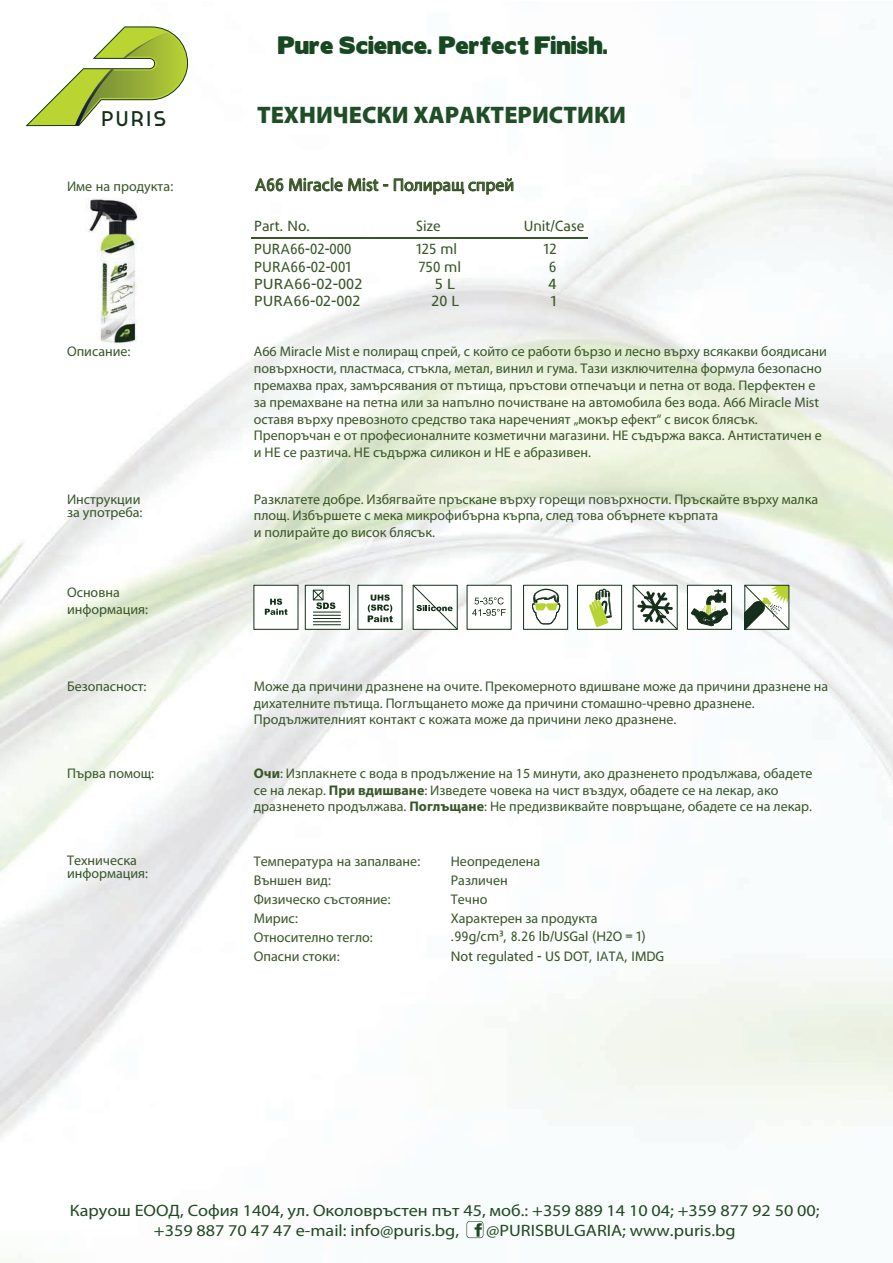
<style>
.page{position:relative;width:893px;height:1263px;background:#fff}
.page>*{position:absolute;margin:0;border:0;box-sizing:border-box;transform-origin:0 0}
.t1{font:900 24px "Myriad Pro";color:#1f4e27}
.t2{font:22.5px "Boris Black Bloxx";color:#184821}
.t3{font:21.15px "Cassannet";letter-spacing:.1em;color:#132f17}
.t4{font:17.7px "Phoenica STD Demo";color:#385628}
.t5{font:16.5px/19.8px "Myriad Pro";color:#214923;scale:1.1 1}
.t6{font:15.15px "Phoenica STD Demo";color:#385628}
.t7{font:15.15px "Phoenica STD Demo";color:#385628;scale:1.09 1}
.t8{font:15.15px "Phoenica STD Demo";color:#385628;scale:1.11 1}
.t9{font:13.95px/16.8px "Myriad Pro";color:#385628}
.t10{font:13.95px "Phoenica STD Demo";color:#385628}
.s1{font-family:"Phoenica STD Demo"}
.s2{font-family:"Myriad Pro"}
.s3{font-weight:700}
</style>
<div class="page">
<img style="left:0;top:125px;width:892px;height:1138px">
<img style="left:62px;top:198px;width:104px;height:147px">
<div style="left:523px;top:585px;width:45px;height:45px;background:#fff;border:1px solid #152f1a"></div>
<svg style="left:532px;top:589px;width:28px;height:35px"></svg>
<div style="left:577px;top:585px;width:45px;height:45px;background:#fff;border:1px solid #152f1a"></div>
<svg style="left:589px;top:589px;width:22px;height:38px"></svg>
<div style="left:687px;top:585px;width:44px;height:45px;background:#fff;border:1px solid #152f1a"></div>
<svg style="left:691px;top:589px;width:36px;height:37px"></svg>
<svg style="left:632px;top:584px;width:46px;height:46px"></svg>
<svg style="left:412px;top:584px;width:46px;height:46px"></svg>
<div style="left:467px;top:585px;width:44px;height:45px;background:#fff;border:1px solid #152f1a"></div>
<svg style="left:472px;top:597px;width:33px;height:19px"></svg>
<div style="left:305px;top:585px;width:44px;height:45px;background:#fff;border:1px solid #15301b"></div>
<svg style="left:312px;top:589px;width:28px;height:36px"></svg>
<div style="left:254px;top:585px;width:44px;height:45px;background:#fff;border:1px solid #15301b"></div>
<svg style="left:265px;top:599px;width:22px;height:16px"></svg>
<div style="left:357px;top:585px;width:45px;height:45px;background:#fff;border:1px solid #15301b"></div>
<svg style="left:367px;top:595px;width:26px;height:27px"></svg>
<svg style="left:744px;top:584px;width:45px;height:44px"></svg>
<div style="left:744px;top:585px;width:45px;height:45px;border:1px solid #15301b"></div>
<svg style="left:255px;top:178px;width:28px;height:13px"></svg>
<svg style="left:289px;top:178px;width:53px;height:13px"></svg>
<svg style="left:348px;top:178px;width:40px;height:13px"></svg>
<svg style="left:394px;top:178px;width:119px;height:16px"></svg>
<hr style="left:251px;top:237px;width:336px;height:1px;background:#385628">
<svg style="left:26px;top:26px;width:162px;height:100px"></svg>
<svg style="left:75px;top:33px;width:92px;height:92px"></svg>
<svg style="left:466px;top:1221px;width:17px;height:17px"></svg>
<h2 class="t2" style="left:278px;top:29px;width:332px">Pure Science. Perfect Finish.</h2>
<h3 class="t3" style="left:101px;top:106px;width:66px">PURIS</h3>
<h1 class="t1" style="left:257px;top:99px;width:370px">ТЕХНИЧЕСКИ ХАРАКТЕРИСТИКИ</h1>
<p class="t9" style="left:67px;top:177px;width:108px">Име на продукта<span class="s1">:</span></p>
<p class="t4" style="left:255px;top:176px;width:261px">A66 Miracle Mist - <span class="s2">Полиращ спрей</span></p>
<p class="t6" style="left:254px;top:218px;width:58px">Part. No.</p>
<p class="t6" style="left:416px;top:218px;width:26px">Size</p>
<p class="t6" style="left:523px;top:218px;width:62px">Unit/Case</p>
<p class="t6" style="left:254px;top:241px;width:99px">PURA66-02-000</p>
<p class="t6" style="left:416px;top:241px;width:42px">125 ml</p>
<p class="t6" style="left:543px;top:241px;width:15px">12</p>
<p class="t6" style="left:254px;top:260px;width:98px">PURA66-02-001</p>
<p class="t6" style="left:418px;top:260px;width:44px">750 ml</p>
<p class="t6" style="left:549px;top:260px;width:9px">6</p>
<p class="t8" style="left:254px;top:276px;width:99px">PURA66-02-002</p>
<p class="t8" style="left:435px;top:276px;width:20px">5 <span class="s2">L</span></p>
<p class="t8" style="left:548px;top:276px;width:9px">4</p>
<p class="t7" style="left:254px;top:293px;width:99px">PURA66-02-002</p>
<p class="t7" style="left:431px;top:293px;width:27px">20 <span class="s2">L</span></p>
<p class="t7" style="left:550px;top:293px;width:7px">1</p>
<p class="t9" style="left:67px;top:343px;width:65px">Описание:</p>
<p class="t9" style="left:67px;top:492px;width:77px;line-height:13.5px">Инструкции за употреба:</p>
<p class="t9" style="left:254px;top:343px;width:574px">A66 Miracle Mist е полиращ спрей, с който се работи бързо и лесно върху всякакви боядисани повърхности, пластмаса, стъкла, метал, винил и гума. Тази изключителна формула безопасно премахва прах, замърсявания от пътища, пръстови отпечаъци и петна от вода. Перфектен е за премахване на петна или за напълно почистване на автомобила без вода. А66 Miracle Mist оставя върху превозното средство така нареченият „мокър ефект“ с висок блясък.<br>Препоръчан е от професионалните козметични магазини. НЕ съдържа вакса. Антистатичен е и НЕ се разтича. НЕ съдържа силикон и НЕ е абразивен.</p>
<p class="t9" style="left:254px;top:490px;width:566px">Разклатете добре. Избягвайте пръскане върху горещи повърхности. Пръскайте върху малка площ. Избършете с мека микрофибърна кърпа, след това обърнете кърпата<br>и полирайте до висок блясък.</p>
<p class="t9" style="left:67px;top:584px;width:83px">Основна информация:</p>
<p class="t9" style="left:67px;top:677px;width:81px">Безопасност:</p>
<p class="t9" style="left:254px;top:677px;width:575px">Може да причини дразнене на очите. Прекомерното вдишване може да причини дразнене на дихателните пътища. Поглъщането може да причини стомашно-чревно дразнене.<br>Продължителният контакт с кожата може да причини леко дразнене.</p>
<p class="t9" style="left:67px;top:765px;width:89px">Първа помощ:</p>
<p class="t9" style="left:254px;top:765px;width:560px"><span class="s3">Очи</span>: Изплакнете с вода в продължение на 15 минути, ако дразненето продължава, обадете се на лекар. <span class="s3">При вдишване</span>: Изведете човека на чист въздух, обадете се на лекар, ако дразненето продължава. <span class="s3">Поглъщане</span>: Не предизвиквайте повръщане, обадете се на лекар.</p>
<p class="t9" style="left:67px;top:853px;width:83px;line-height:13.5px">Техническа информация:</p>
<p class="t9" style="left:254px;top:853px;width:169px">Температура на запалване<span class="s1">:</span></p>
<p class="t9" style="left:451px;top:853px;width:91px">Неопределена</p>
<p class="t9" style="left:254px;top:872px;width:79px">Външен вид<span class="s1">:</span></p>
<p class="t9" style="left:451px;top:870px;width:148px;line-height:19px">Различен<br>Течно<br>Характерен за продукта</p>
<p class="t10" style="left:451px;top:930px;width:196px">.99g/cm³, 8.26 lb/USGal (H2O = 1)</p>
<p class="t9" style="left:254px;top:889px;width:139px;line-height:19px">Физическо състояние<span class="s1">:<br></span>Мирис<span class="s1">:<br></span>Относително тегло:<br>Опасни стоки:</p>
<p class="t10" style="left:451px;top:949px;width:215px">Not regulated - US DOT, IATA, IMDG</p>
<p class="t5" style="left:154px;top:1200px;width:606px;text-indent:-84px">Каруош ЕООД, София 1404, ул. Околовръстен път 45, моб.: +359 889 14 10 04; +359 877 92 50 00; +359 887 70 47 47 e-mail: info@puris.bg,</p>
<p class="t5" style="left:486px;top:1220px;width:228px">@PURISBULGARIA; www.puris.bg</p>
</div>
